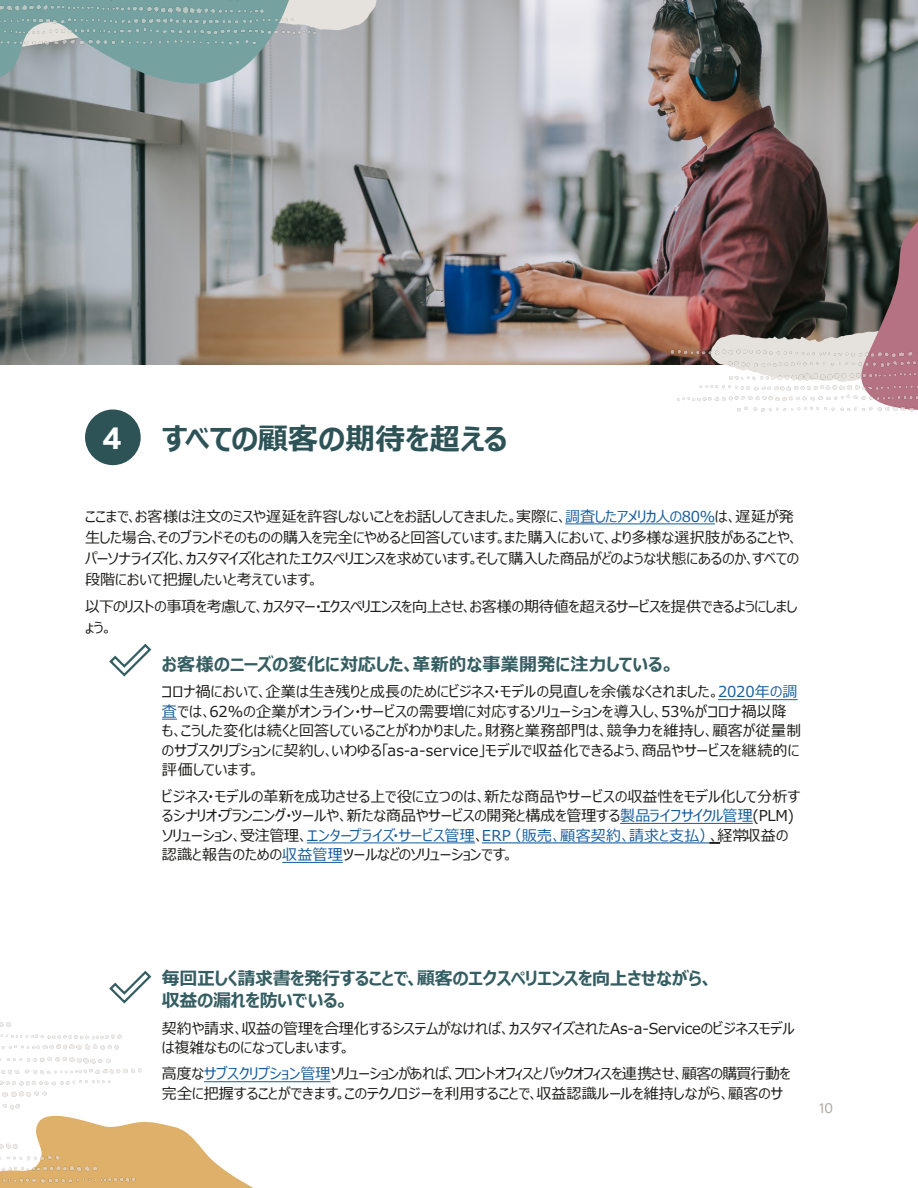
<style>
.page{position:relative;width:918px;height:1188px;background:#fff}
.page>*{position:absolute;margin:0;border:0;box-sizing:border-box;transform-origin:0 0}
.t1{font:700 30px "Meiryo UI";letter-spacing:-.005em;color:#2d5357}
.t2{font:700 30px "Oracle Sans";color:#fff}
.Subhead_1{font:700 18px/22.5px "Meiryo UI";letter-spacing:-.02em;color:#355e62}
.Subhead_1-2{font:700 18px "Meiryo UI";letter-spacing:.005em;color:#355e62}
.Subhead_1-3{font:15px/19.5px "Meiryo UI";letter-spacing:-.005em;color:#1d1c1a}
.Subhead_1-4{font:15px/21px "Meiryo UI";letter-spacing:-.03em;color:#1d1c1a}
.t3{font:13.5px "Oracle Sans";color:#aea9a3}
.s1{color:#175d9e}
</style>
<div class="page">
<img style="left:0;top:0;width:918px;height:364px">
<div style="left:85px;top:410px;width:56px;height:55px;background:#2d5357;border-radius:50%"></div>
<hr style="left:565px;top:524px;width:150px;height:1px;background:#175d9e">
<svg style="left:109px;top:643px;width:43px;height:34px"></svg>
<svg style="left:0;top:0;width:378px;height:107px"></svg>
<img style="left:0;top:0;width:340px;height:82px">
<svg style="left:710px;top:138px;width:208px;height:208px"></svg>
<img style="left:653px;top:346px;width:265px;height:66px">
<svg style="left:158px;top:1123px;width:95px;height:65px"></svg>
<img style="left:0;top:970px;width:158px;height:218px">
<hr style="left:718px;top:699px;width:80px;height:1px;background:#175d9e">
<svg style="left:162px;top:719px;width:15px;height:1px"></svg>
<hr style="left:620px;top:823px;width:133px;height:1px;background:#175d9e">
<hr style="left:307px;top:843px;width:168px;height:1px;background:#175d9e">
<hr style="left:482px;top:843px;width:228px;height:1px;background:#175d9e">
<hr style="left:282px;top:862px;width:61px;height:1px;background:#175d9e">
<hr style="left:204px;top:1081px;width:126px;height:1px;background:#175d9e">
<p class="t2" style="left:103px;top:419px;width:21px">4</p>
<p class="t1" style="left:162px;top:418px;width:347px">すべての顧客の期待を超える</p>
<p class="Subhead_1-3" style="left:85px;top:507px;width:716px;line-height:21px">ここまで、お客様は注文のミスや遅延を許容しないことをお話ししてきました。実際に、<span class="s1">調査したアメリカ人の80%</span>は、遅延が発生した場合、そのブランドそのものの購入を完全にやめると回答しています。また購入において、より多様な選択肢があることや、パーソナライズ化、カスタマイズ化されたエクスペリエンスを求めています。そして購入した商品がどのような状態にあるのか、すべての段階において把握したいと考えています。</p>
<p class="Subhead_1-4" style="left:85px;top:597px;width:714px">以下のリストの事項を考慮して、カスタマー・エクスペリエンスを向上させ、お客様の期待値を超えるサービスを提供できるようにしましょう。</p>
<p class="Subhead_1-2" style="left:162px;top:652px;width:514px">お客様のニーズの変化に対応した、革新的な事業開発に注力している。</p>
<p class="Subhead_1-3" style="left:162px;top:683px;width:641px">コロナ禍において、企業は生き残りと成長のためにビジネス・モデルの見直しを余儀なくされました。<span class="s1">2020年の調査</span>では、62%の企業がオンライン・サービスの需要増に対応するソリューションを導入し、53%がコロナ禍以降も、こうした変化は続くと回答していることがわかりました。財務と業務部門は、競争力を維持し、顧客が従量制のサブスクリプションに契約し、いわゆる「as-a-service」モデルで収益化できるよう、商品やサービスを継続的に評価しています。</p>
<p class="Subhead_1-3" style="left:162px;top:787px;width:640px">ビジネス・モデルの革新を成功させる上で役に立つのは、新たな商品やサービスの収益性をモデル化して分析するシナリオ・プランニング・ツールや、新たな商品やサービスの開発と構成を管理する<span class="s1">製品ライフサイクル管理</span>(PLM)ソリューション、受注管理、<span class="s1">エンタープライズ・サービス管理</span>、<span class="s1">ERP（販売、顧客契約、請求と支払）</span>、経常収益の認識と報告のための<span class="s1">収益管理</span>ツールなどのソリューションです。</p>
<p class="Subhead_1" style="left:162px;top:968px;width:553px">毎回正しく請求書を発行することで、顧客のエクスペリエンスを向上させながら、収益の漏れを防いでいる。</p>
<p class="Subhead_1-3" style="left:162px;top:1019px;width:634px">契約や請求、収益の管理を合理化するシステムがなければ、カスタマイズされたAs-a-Serviceのビジネスモデルは複雑なものになってしまいます。</p>
<p class="Subhead_1-3" style="left:162px;top:1065px;width:630px">高度な<span class="s1">サブスクリプション管理</span>ソリューションがあれば、フロントオフィスとバックオフィスを連携させ、顧客の購買行動を完全に把握することができます。このテクノロジーを利用することで、収益認識ルールを維持しながら、顧客のサ</p>
<p class="t3" style="left:819px;top:1100px;width:15px">10</p>
</div>
